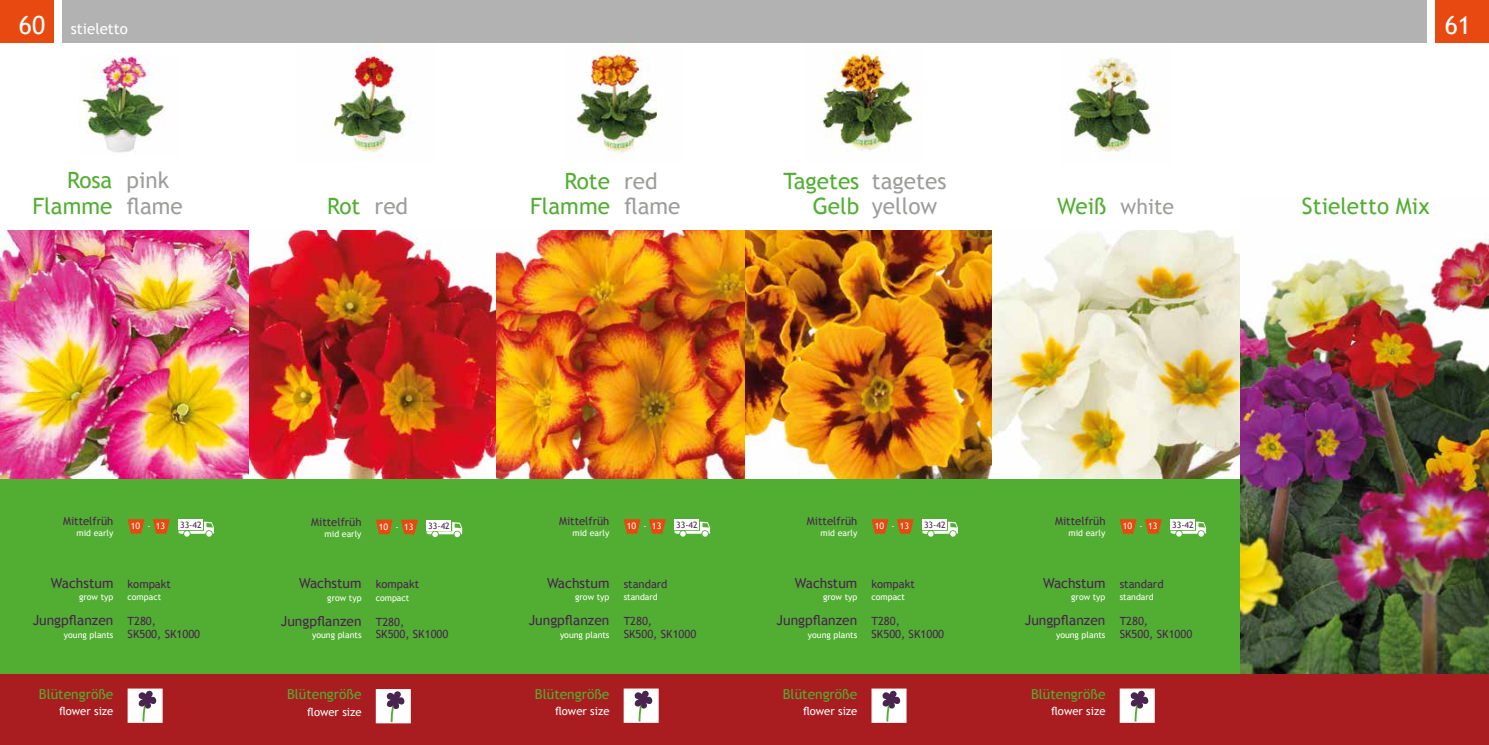
<style>
.page{position:relative;width:1489px;height:745px;background:#fff}
.page>*{position:absolute;margin:0;border:0;box-sizing:border-box;transform-origin:0 0}
.t1{font:25px "Trebuchet MS";color:#fff}
.t2{font:22.5px/25px "Trebuchet MS";color:#52ae32;text-align:right}
.t3{font:22.5px/25px "Trebuchet MS";color:#9d9d9c}
.t4{font:21.25px "Trebuchet MS";color:#9d9d9c}
.t5{font:15px "Trebuchet MS";color:#fff}
.t6{font:13.75px "Trebuchet MS";color:#48244e}
.t7{font:13.75px "Trebuchet MS";color:#52ae32}
.t8{font:11.25px/12.5px "Trebuchet MS";color:#48244e}
.t9{font:11.25px "Trebuchet MS";color:#fff}
.t10{font:8.88px "Trebuchet MS";color:#fff}
.t11{font:8.75px "Trebuchet MS";color:#fff}
.t12{font:8.75px "Trebuchet MS";color:#48244e}
.s1{font-size:25px}
.s2{color:#9d9d9c}
.s3{font-size:22.5px;color:#52ae32}
</style>
<div class="page">
<img style="left:576px;top:44px;width:83px;height:109px">
<img style="left:80px;top:56px;width:85px;height:97px">
<img style="left:324px;top:45px;width:87px;height:115px">
<img style="left:818px;top:51px;width:101px;height:101px">
<img style="left:1067px;top:57px;width:92px;height:95px">
<div style="left:1435px;top:0;width:53px;height:43px;background:#e84910"></div>
<div style="left:62px;top:0;width:1364px;height:43px;background:#b3b2b2"></div>
<div style="left:0;top:0;width:53px;height:43px;background:#e84910"></div>
<img style="left:248px;top:230px;width:248px;height:248px">
<img style="left:0;top:230px;width:248px;height:248px">
<img style="left:744px;top:230px;width:248px;height:248px">
<img style="left:992px;top:230px;width:248px;height:248px">
<img style="left:496px;top:230px;width:248px;height:248px">
<div style="left:0;top:478px;width:1276px;height:212px;background:#52ae32"></div>
<img style="left:1240px;top:239px;width:248px;height:434px">
<div style="left:0;top:673px;width:1488px;height:71px;background:#a91d20"></div>
<div style="left:674px;top:519px;width:25px;height:10px;background:#fff"></div>
<svg style="left:674px;top:521px;width:36px;height:15px"></svg>
<svg style="left:623px;top:519px;width:17px;height:14px"></svg>
<svg style="left:649px;top:519px;width:16px;height:14px"></svg>
<div style="left:623px;top:688px;width:35px;height:34px;background:#fff;border:1px solid #fff"></div>
<svg style="left:634px;top:690px;width:18px;height:33px"></svg>
<div style="left:922px;top:519px;width:24px;height:10px;background:#fff"></div>
<svg style="left:922px;top:521px;width:35px;height:15px"></svg>
<svg style="left:871px;top:519px;width:17px;height:14px"></svg>
<svg style="left:896px;top:519px;width:17px;height:14px"></svg>
<div style="left:871px;top:688px;width:35px;height:34px;background:#fff;border:1px solid #fff"></div>
<svg style="left:882px;top:690px;width:18px;height:33px"></svg>
<div style="left:1170px;top:519px;width:24px;height:10px;background:#fff"></div>
<svg style="left:1170px;top:521px;width:35px;height:15px"></svg>
<svg style="left:1119px;top:519px;width:17px;height:14px"></svg>
<svg style="left:1145px;top:519px;width:16px;height:14px"></svg>
<div style="left:1119px;top:688px;width:35px;height:34px;background:#fff;border:1px solid #fff"></div>
<svg style="left:1130px;top:690px;width:18px;height:33px"></svg>
<div style="left:426px;top:519px;width:25px;height:11px;background:#fff"></div>
<svg style="left:426px;top:522px;width:36px;height:15px"></svg>
<svg style="left:376px;top:519px;width:17px;height:15px"></svg>
<svg style="left:401px;top:519px;width:17px;height:15px"></svg>
<div style="left:376px;top:688px;width:35px;height:34px;background:#fff;border:1px solid #fff"></div>
<svg style="left:386px;top:691px;width:18px;height:32px"></svg>
<div style="left:178px;top:519px;width:25px;height:10px;background:#fff"></div>
<svg style="left:178px;top:521px;width:36px;height:15px"></svg>
<svg style="left:128px;top:519px;width:16px;height:14px"></svg>
<svg style="left:153px;top:519px;width:17px;height:14px"></svg>
<div style="left:128px;top:688px;width:35px;height:34px;background:#fff;border:1px solid #fff"></div>
<svg style="left:138px;top:690px;width:18px;height:33px"></svg>
<h3 class="t5" style="left:19px;top:19px;width:110px"><span class="s1">60</span> stieletto</h3>
<h1 class="t1" style="left:1444px;top:10px;width:28px">61</h1>
<h2 class="t2" style="left:32px;top:167px;width:81px;line-height:25.9px">Rosa<br>Flamme</h2>
<h2 class="t3" style="left:126px;top:167px;width:58px;line-height:25.9px">pink flame</h2>
<h2 class="t2" style="left:327px;top:194px;width:82px">Rot <span class="s2">red</span></h2>
<h2 class="t2" style="left:530px;top:168px;width:81px">Rote<br>Flamme</h2>
<h2 class="t3" style="left:624px;top:168px;width:58px">red flame</h2>
<h2 class="t2" style="left:783px;top:168px;width:77px">Tagetes<br>Gelb</h2>
<h2 class="t3" style="left:871px;top:168px;width:76px">tagetes yellow</h2>
<h3 class="t4" style="left:1057px;top:194px;width:118px"><span class="s3">Weiß</span> white</h3>
<h2 class="t2" style="left:1301px;top:194px;width:129px">Stieletto Mix</h2>
<p class="t8" style="left:63px;top:514px;width:52px">Mittelfrüh</p>
<p class="t11" style="left:76px;top:527px;width:38px">mid early</p>
<p class="t6" style="left:51px;top:574px;width:64px">Wachstum</p>
<p class="t11" style="left:79px;top:591px;width:36px">grow typ</p>
<p class="t6" style="left:33px;top:611px;width:82px">Jungpflanzen</p>
<p class="t11" style="left:64px;top:629px;width:51px">young plants</p>
<p class="t10" style="left:131px;top:520px;width:36px">10 - 13</p>
<p class="t12" style="left:180px;top:519px;width:23px">33-42</p>
<p class="t8" style="left:128px;top:577px;width:45px">kompakt</p>
<p class="t11" style="left:128px;top:591px;width:35px">compact</p>
<p class="t8" style="left:128px;top:614px;width:74px">T280,<br>SK500, SK1000</p>
<p class="t8" style="left:311px;top:515px;width:52px">Mittelfrüh</p>
<p class="t11" style="left:324px;top:528px;width:38px">mid early</p>
<p class="t6" style="left:299px;top:574px;width:64px">Wachstum</p>
<p class="t11" style="left:327px;top:592px;width:36px">grow typ</p>
<p class="t6" style="left:281px;top:612px;width:82px">Jungpflanzen</p>
<p class="t11" style="left:312px;top:629px;width:51px">young plants</p>
<p class="t10" style="left:379px;top:521px;width:36px">10 - 13</p>
<p class="t12" style="left:428px;top:520px;width:23px">33-42</p>
<p class="t8" style="left:376px;top:577px;width:45px">kompakt</p>
<p class="t11" style="left:376px;top:592px;width:35px">compact</p>
<p class="t8" style="left:376px;top:615px;width:74px">T280,<br>SK500, SK1000</p>
<p class="t8" style="left:559px;top:514px;width:52px">Mittelfrüh</p>
<p class="t11" style="left:572px;top:527px;width:38px">mid early</p>
<p class="t6" style="left:547px;top:574px;width:64px">Wachstum</p>
<p class="t11" style="left:575px;top:591px;width:36px">grow typ</p>
<p class="t6" style="left:528px;top:611px;width:82px">Jungpflanzen</p>
<p class="t11" style="left:560px;top:629px;width:51px">young plants</p>
<p class="t10" style="left:626px;top:520px;width:36px">10 - 13</p>
<p class="t12" style="left:676px;top:519px;width:23px">33-42</p>
<p class="t8" style="left:623px;top:577px;width:45px">standard</p>
<p class="t11" style="left:623px;top:591px;width:36px">standard</p>
<p class="t8" style="left:623px;top:614px;width:74px">T280,<br>SK500, SK1000</p>
<p class="t8" style="left:807px;top:514px;width:52px">Mittelfrüh</p>
<p class="t11" style="left:820px;top:527px;width:38px">mid early</p>
<p class="t6" style="left:794px;top:574px;width:64px">Wachstum</p>
<p class="t11" style="left:823px;top:591px;width:36px">grow typ</p>
<p class="t6" style="left:776px;top:611px;width:82px">Jungpflanzen</p>
<p class="t11" style="left:807px;top:629px;width:51px">young plants</p>
<p class="t10" style="left:874px;top:520px;width:36px">10 - 13</p>
<p class="t12" style="left:924px;top:519px;width:23px">33-42</p>
<p class="t8" style="left:871px;top:577px;width:45px">kompakt</p>
<p class="t11" style="left:871px;top:591px;width:35px">compact</p>
<p class="t8" style="left:871px;top:614px;width:74px">T280,<br>SK500, SK1000</p>
<p class="t8" style="left:1055px;top:514px;width:52px">Mittelfrüh</p>
<p class="t11" style="left:1068px;top:527px;width:38px">mid early</p>
<p class="t6" style="left:1042px;top:574px;width:64px">Wachstum</p>
<p class="t11" style="left:1071px;top:591px;width:36px">grow typ</p>
<p class="t6" style="left:1024px;top:611px;width:82px">Jungpflanzen</p>
<p class="t11" style="left:1055px;top:629px;width:51px">young plants</p>
<p class="t10" style="left:1122px;top:520px;width:36px">10 - 13</p>
<p class="t12" style="left:1172px;top:519px;width:23px">33-42</p>
<p class="t8" style="left:1119px;top:577px;width:45px">standard</p>
<p class="t11" style="left:1119px;top:591px;width:36px">standard</p>
<p class="t8" style="left:1119px;top:614px;width:74px">T280,<br>SK500, SK1000</p>
<p class="t7" style="left:39px;top:685px;width:76px">Blütengröße</p>
<p class="t9" style="left:59px;top:704px;width:56px">flower size</p>
<p class="t7" style="left:287px;top:685px;width:76px">Blütengröße</p>
<p class="t9" style="left:307px;top:704px;width:56px">flower size</p>
<p class="t7" style="left:535px;top:685px;width:76px">Blütengröße</p>
<p class="t9" style="left:555px;top:704px;width:56px">flower size</p>
<p class="t7" style="left:782px;top:685px;width:76px">Blütengröße</p>
<p class="t9" style="left:803px;top:704px;width:56px">flower size</p>
<p class="t7" style="left:1030px;top:685px;width:76px">Blütengröße</p>
<p class="t9" style="left:1051px;top:704px;width:56px">flower size</p>
</div>
